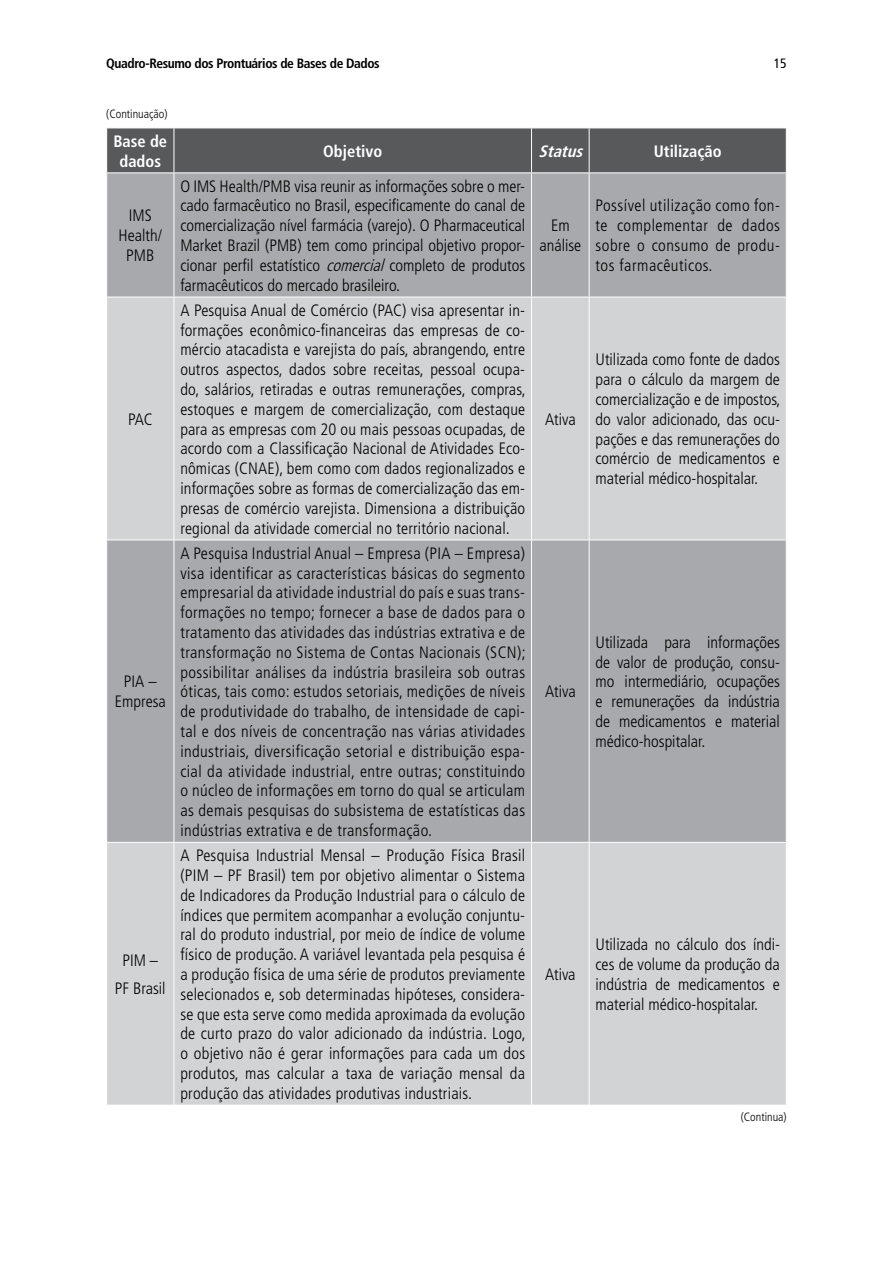
<style>
.page{position:relative;width:893px;height:1263px;background:#fff}
.page>*{position:absolute;margin:0;border:0;box-sizing:border-box;transform-origin:0 0}
.t1{font:300 condensed 16.5px/19.8px "Frutiger";color:#000;text-align:justify}
.t2{font:700 condensed 16.5px/19.8px "Frutiger";color:#fff;text-align:center}
.t3{font:italic 700 condensed 16.5px "Frutiger";color:#fff}
.t4{font:700 condensed 13.5px "Frutiger";letter-spacing:-.03em;color:#000}
.t5{font:condensed 13.5px "Frutiger";color:#000}
.t6{font:300 condensed 12px "Frutiger";color:#000}
.s1{font-style:italic}
</style>
<div class="page">
<div style="left:107px;top:129px;width:679px;height:43px;background:#58595b"></div>
<div style="left:107px;top:173px;width:679px;height:124px;background:#a7a9ac"></div>
<svg style="left:107px;top:298px;width:679px;height:807px;background:#c1c3c5"></svg>
<hr style="left:174px;top:128px;width:1px;height:44px;background:#fff">
<hr style="left:531px;top:128px;width:1px;height:44px;background:#fff">
<hr style="left:589px;top:128px;width:1px;height:44px;background:#fff">
<hr style="left:174px;top:173px;width:1px;height:124px;background:#fff">
<hr style="left:531px;top:173px;width:1px;height:124px;background:#fff">
<hr style="left:589px;top:173px;width:1px;height:124px;background:#fff">
<hr style="left:174px;top:297px;width:1px;height:243px;background:#fff">
<hr style="left:531px;top:297px;width:1px;height:243px;background:#fff">
<hr style="left:589px;top:297px;width:1px;height:243px;background:#fff">
<hr style="left:106px;top:540px;width:68px;height:1px;background:#fff">
<hr style="left:174px;top:540px;width:357px;height:1px;background:#fff">
<hr style="left:174px;top:540px;width:1px;height:302px;background:#fff">
<hr style="left:531px;top:540px;width:58px;height:1px;background:#fff">
<hr style="left:531px;top:540px;width:1px;height:302px;background:#fff">
<hr style="left:589px;top:540px;width:198px;height:1px;background:#fff">
<hr style="left:589px;top:540px;width:1px;height:302px;background:#fff">
<hr style="left:106px;top:842px;width:68px;height:1px;background:#fff">
<hr style="left:174px;top:842px;width:357px;height:1px;background:#fff">
<hr style="left:174px;top:843px;width:1px;height:262px;background:#fff">
<hr style="left:531px;top:842px;width:58px;height:1px;background:#fff">
<hr style="left:531px;top:843px;width:1px;height:262px;background:#fff">
<hr style="left:589px;top:842px;width:198px;height:1px;background:#fff">
<hr style="left:589px;top:843px;width:1px;height:262px;background:#fff">
<p class="t4" style="left:106px;top:56px;width:275px">Quadro-Resumo dos Prontuários de Bases de Dados</p>
<p class="t5" style="left:774px;top:56px;width:14px">15</p>
<p class="t6" style="left:106px;top:107px;width:63px">(Continuação)</p>
<p class="t2" style="left:113px;top:131px;width:55px">Base de dados</p>
<p class="t2" style="left:323px;top:141px;width:60px">Objetivo</p>
<p class="t3" style="left:539px;top:141px;width:50px">Status</p>
<p class="t2" style="left:654px;top:141px;width:69px">Utilização</p>
<p class="t1" style="left:119px;top:206px;width:45px;text-align:center">IMS<br>Health/<br>PMB</p>
<p class="t1" style="left:128px;top:409px;width:26px">PAC</p>
<p class="t1" style="left:115px;top:672px;width:53px;text-align:center">PIA –<br>Empresa</p>
<p class="t1" style="left:115px;top:946px;width:52px;line-height:28.3px;text-align:center">PIM –<br>PF Brasil</p>
<p class="t1" style="left:180px;top:176px;width:346px">O IMS Health/PMB visa reunir as informações sobre o mer&shy;cado farmacêutico no Brasil, especificamente do canal de comercialização nível farmácia (varejo). O Pharmaceutical Market Brazil (PMB) tem como principal objetivo propor&shy;cionar perfil estatístico <span class="s1">comercial</span> completo de produtos farmacêuticos do mercado brasileiro.</p>
<p class="t1" style="left:180px;top:300px;width:347px">A Pesquisa Anual de Comércio (PAC) visa apresentar in&shy;formações econômico-financeiras das empresas de co&shy;mércio atacadista e varejista do país, abrangendo, entre outros aspectos, dados sobre receitas, pessoal ocupa&shy;do, salários, retiradas e outras remunerações, compras, estoques e margem de comercialização, com destaque para as empresas com 20 ou mais pessoas ocupadas, de acordo com a Classificação Nacional de Atividades Eco&shy;nômicas (CNAE), bem como com dados regionalizados e informações sobre as formas de comercialização das em&shy;presas de comércio varejista. Dimensiona a distribuição regional da atividade comercial no território nacional.</p>
<p class="t1" style="left:180px;top:543px;width:347px">A Pesquisa Industrial Anual – Empresa (PIA – Empresa) visa identificar as características básicas do segmento empresarial da atividade industrial do país e suas trans&shy;formações no tempo; fornecer a base de dados para o tratamento das atividades das indústrias extrativa e de transformação no Sistema de Contas Nacionais (SCN); possibilitar análises da indústria brasileira sob outras óticas, tais como: estudos setoriais, medições de níveis de produtividade do trabalho, de intensidade de capi&shy;tal e dos níveis de concentração nas várias atividades industriais, diversificação setorial e distribuição espa&shy;cial da atividade industrial, entre outras; constituindo o núcleo de informações em torno do qual se articulam as demais pesquisas do subsistema de estatísticas das indústrias extrativa e de transformação.</p>
<p class="t1" style="left:180px;top:846px;width:347px">A Pesquisa Industrial Mensal – Produção Física Brasil (PIM – PF Brasil) tem por objetivo alimentar o Sistema de Indicadores da Produção Industrial para o cálculo de índices que permitem acompanhar a evolução conjuntu&shy;ral do produto industrial, por meio de índice de volume físico de produção. A variável levantada pela pesquisa é a produção física de uma série de produtos previamente selecionados e, sob determinadas hipóteses, considera&shy;se que esta serve como medida aproximada da evolução de curto prazo do valor adicionado da indústria. Logo, o objetivo não é gerar informações para cada um dos produtos, mas calcular a taxa de variação mensal da produção das atividades produtivas industriais.</p>
<p class="t1" style="left:539px;top:216px;width:43px;text-align:center">Em análise</p>
<p class="t1" style="left:596px;top:196px;width:186px">Possível utilização como fon&shy;te complementar de dados sobre o consumo de produ&shy;tos farmacêuticos.</p>
<p class="t1" style="left:545px;top:409px;width:32px">Ativa</p>
<p class="t1" style="left:596px;top:350px;width:186px">Utilizada como fonte de dados para o cálculo da margem de comercialização e de impostos, do valor adicionado, das ocu&shy;pações e das remunerações do comércio de medicamentos e material médico-hospitalar.</p>
<p class="t1" style="left:545px;top:682px;width:32px">Ativa</p>
<p class="t1" style="left:596px;top:632px;width:186px">Utilizada para informações de valor de produção, consu&shy;mo intermediário, ocupações e remunerações da indústria de medicamentos e material médico-hospitalar.</p>
<p class="t1" style="left:545px;top:964px;width:32px">Ativa</p>
<p class="t1" style="left:595px;top:935px;width:186px">Utilizada no cálculo dos índi&shy;ces de volume da produção da indústria de medicamentos e material médico-hospitalar.</p>
<p class="t6" style="left:741px;top:1109px;width:48px">(Continua)</p>
</div>
